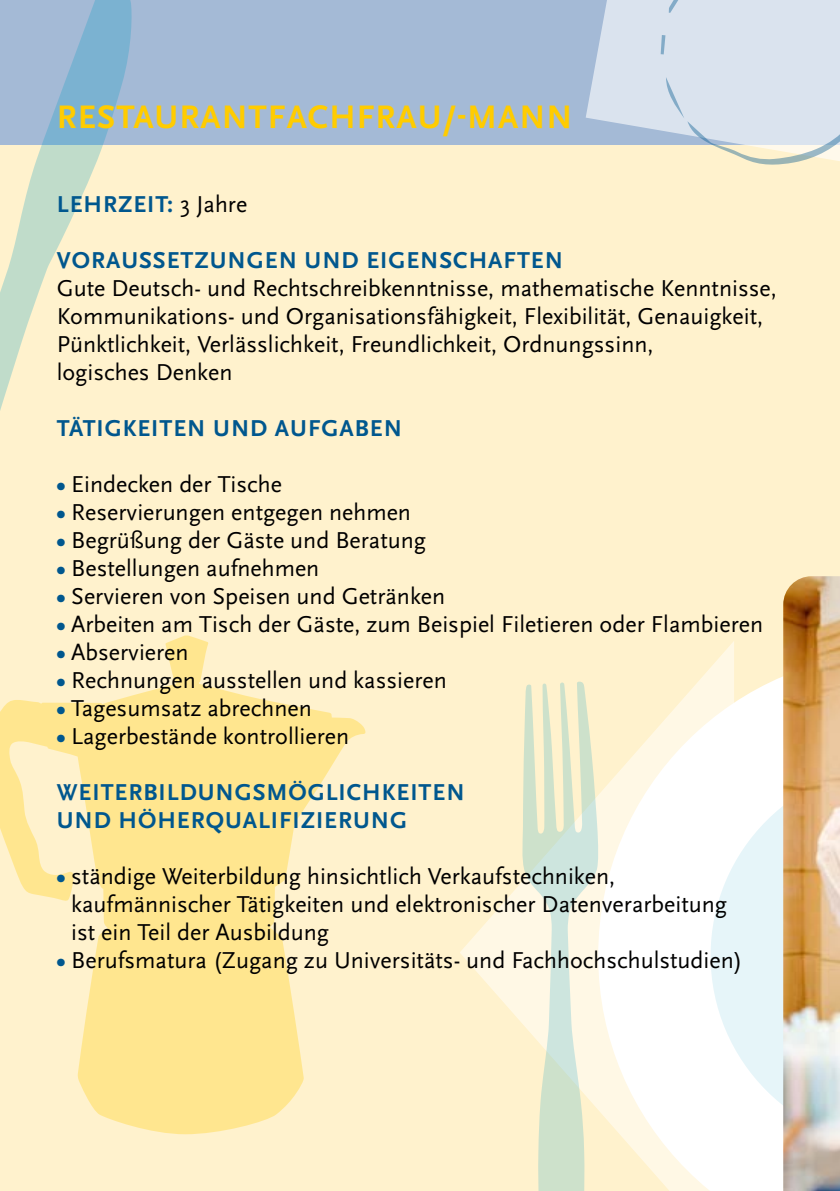
<style>
.page{position:relative;width:840px;height:1191px;background:#fff}
.page>*{position:absolute;margin:0;border:0;box-sizing:border-box;transform-origin:0 0}
.Headline{font:700 34px "Scala Sans Pro";letter-spacing:.03em;color:#fc0}
.Copy{font:24px/28px "Scala Sans Pro";color:#000}
.Text_groß{font:700 24px "Scala Sans Pro";letter-spacing:.04em;color:#00578e}
.s1{font-weight:400;color:#000}
.s2{font-weight:700;color:#00578e}
</style>
<div class="page">
<div style="left:0;top:0;width:839px;height:1191px;background:#fff2cd"></div>
<svg style="left:460px;top:643px;width:273px;height:379px"></svg>
<svg style="left:598px;top:652px;width:184px;height:539px;fill:#fff"></svg>
<svg style="left:710px;top:764px;width:72px;height:382px;background:#f2f9fb"></svg>
<div style="left:0;top:0;width:839px;height:145px;background:#a4bad6"></div>
<svg style="left:586px;top:0;width:74px;height:131px;fill:#dae3ee"></svg>
<svg style="left:660px;top:0;width:179px;height:165px;background:#dae2e9"></svg>
<svg style="left:0;top:0;width:132px;height:411px"></svg>
<svg style="left:521px;top:681px;width:77px;height:510px"></svg>
<svg style="left:0;top:635px;width:365px;height:499px;fill:#ffe68f"></svg>
<img style="left:782px;top:576px;width:57px;height:615px">
<p class="Headline" style="left:57px;top:97px;width:516px">RESTAURANTFACHFRAU/-MANN</p>
<p class="Text_groß" style="left:57px;top:190px;width:192px">LEHRZEIT: <span class="s1">3 Jahre</span></p>
<p class="Text_groß" style="left:57px;top:246px;width:507px">VORAUSSETZUNGEN UND EIGENSCHAFTEN</p>
<p class="Copy" style="left:57px;top:274px;width:721px">Gute Deutsch- und Rechtschreibkenntnisse, mathematische Kenntnisse, Kommunikations- und Organisationsfähigkeit, Flexibilität, Genauigkeit, Pünktlichkeit, Verlässlichkeit, Freundlichkeit, Ordnungssinn,<br>logisches Denken</p>
<p class="Text_groß" style="left:57px;top:414px;width:346px">TÄTIGKEITEN UND AUFGABEN</p>
<p class="Copy" style="left:57px;top:470px;width:227px"><span class="s2">•</span> Eindecken der Tische</p>
<p class="Copy" style="left:57px;top:498px;width:355px"><span class="s2">•</span> Reservierungen entgegen nehmen</p>
<p class="Copy" style="left:57px;top:526px;width:370px"><span class="s2">•</span> Begrüßung der Gäste und Beratung</p>
<p class="Copy" style="left:57px;top:554px;width:264px"><span class="s2">•</span> Bestellungen aufnehmen</p>
<p class="Copy" style="left:57px;top:582px;width:390px"><span class="s2">•</span> Servieren von Speisen und Getränken</p>
<p class="Copy" style="left:57px;top:610px;width:707px"><span class="s2">•</span> Arbeiten am Tisch der Gäste, zum Beispiel Filetieren oder Flambieren</p>
<p class="Copy" style="left:57px;top:638px;width:133px"><span class="s2">•</span> Abservieren</p>
<p class="Copy" style="left:57px;top:666px;width:391px"><span class="s2">•</span> Rechnungen ausstellen und kassieren</p>
<p class="Copy" style="left:57px;top:694px;width:256px"><span class="s2">•</span> Tagesumsatz abrechnen</p>
<p class="Copy" style="left:57px;top:722px;width:294px"><span class="s2">•</span> Lagerbestände kontrollieren</p>
<p class="Text_groß" style="left:57px;top:778px;width:409px">WEITERBILDUNGSMÖGLICHKEITEN</p>
<p class="Text_groß" style="left:57px;top:806px;width:351px">UND HÖHERQUALIFIZIERUNG</p>
<p class="Copy" style="left:71px;top:862px;width:657px;text-indent:-14px"><span class="s2">•</span> ständige Weiterbildung hinsichtlich Verkaufstechniken, kaufmännischer Tätigkeiten und elektronischer Datenverarbeitung ist ein Teil der Ausbildung</p>
<p class="Copy" style="left:57px;top:946px;width:687px"><span class="s2">•</span> Berufsmatura (Zugang zu Universitäts- und Fachhochschulstudien)</p>
</div>
